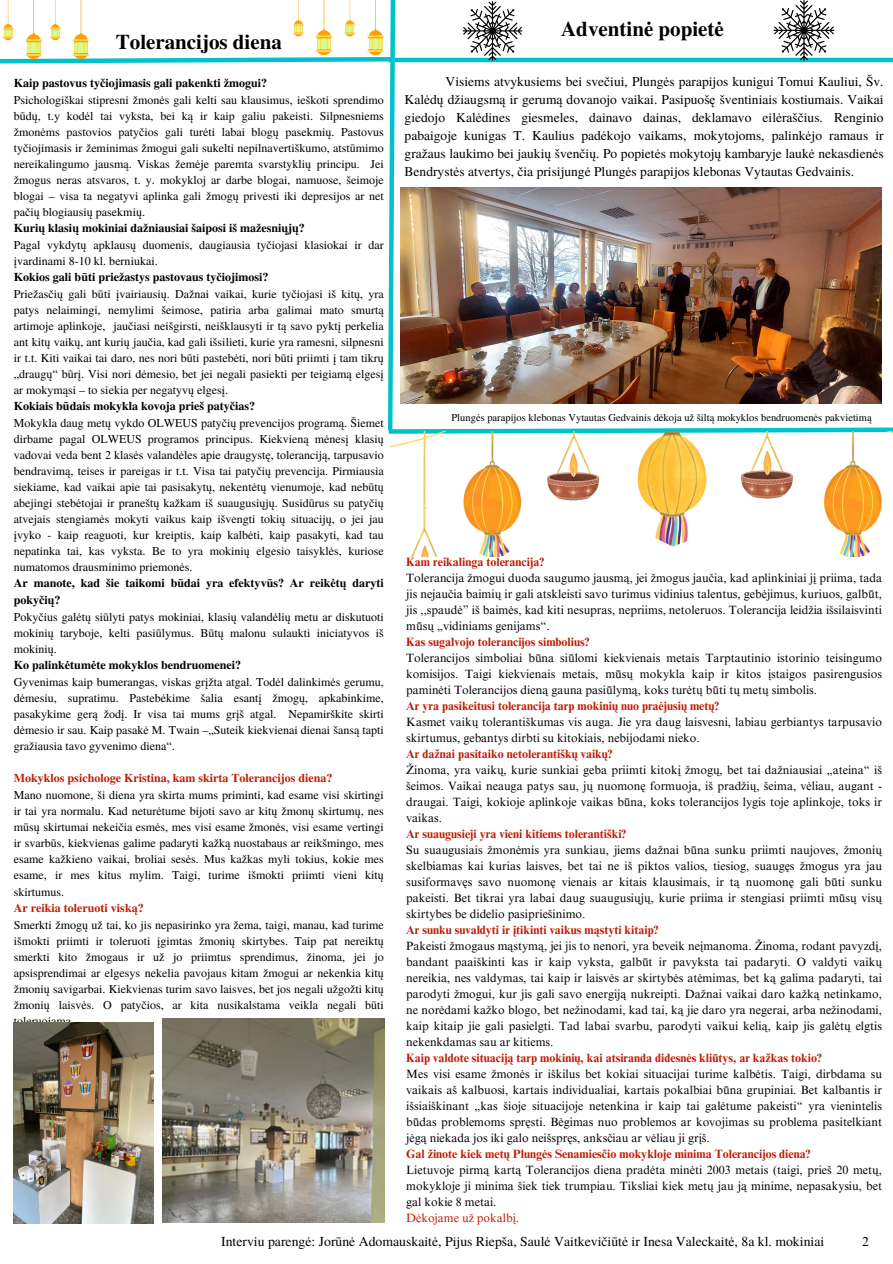
<style>
.page{position:relative;width:893px;height:1264px;background:#fff}
.page>*{position:absolute;margin:0;border:0;box-sizing:border-box;transform-origin:0 0}
.t1{font:700 21px "Te X Gyre Termes";color:#000}
.t2{font:13.8px "Te X Gyre Termes";color:#000}
.t3{font:13.5px/18px "Te X Gyre Termes";color:#000;text-align:justify}
.t4{font:12px/16px "Te X Gyre Termes";color:#000;text-align:justify}
.t5{font:12px/16px "Times NRMT Pro";color:#000;text-align:justify}
.t6{font:700 12px "Times NRMT Pro";color:#bf1c06}
.t7{font:700 12px/17px "Te X Gyre Termes";color:#000}
.t8{font:700 12px "Te X Gyre Termes";color:#bf1c06}
.t9{font:12px "Times NRMT Pro";color:#bf1c06}
.t10{font:10.5px "Te X Gyre Termes";color:#000}
</style>
<div class="page">
<img style="left:390px;top:436px;width:492px;height:120px">
<svg style="left:0;top:0;width:892px;height:436px"></svg>
<img style="left:14px;top:1022px;width:139px;height:201px">
<img style="left:162px;top:1018px;width:222px;height:204px">
<img style="left:400px;top:188px;width:481px;height:216px">
<p class="t1" style="left:116px;top:26px;width:168px">Tolerancijos diena</p>
<p class="t7" style="left:14px;top:74px;width:255px">Kaip pastovus tyčiojimasis gali pakenkti žmogui?</p>
<p class="t4" style="left:14px;top:91px;width:371px">Psichologiškai stipresni žmonės gali kelti sau klausimus, ieškoti sprendimo būdų, t.y kodėl tai vyksta, bei ką ir kaip galiu pakeisti. Silpnesniems žmonėms pastovios patyčios gali turėti labai blogų pasekmių. Pastovus tyčiojimasis ir žeminimas žmogui gali sukelti nepilnavertiškumo, atstūmimo nereikalingumo jausmą. Viskas žemėje paremta svarstyklių principu. Jei žmogus neras atsvaros, t. y. mokykloj ar darbe blogai, namuose, šeimoje blogai – visa ta negatyvi aplinka gali žmogų privesti iki depresijos ar net pačių blogiausių pasekmių.</p>
<p class="t7" style="left:14px;top:219px;width:292px">Kurių klasių mokiniai dažniausiai šaiposi iš mažesniųjų?</p>
<p class="t4" style="left:14px;top:236px;width:371px">Pagal vykdytų apklausų duomenis, daugiausia tyčiojasi klasiokai ir dar įvardinami 8-10 kl. berniukai.</p>
<p class="t7" style="left:14px;top:268px;width:256px">Kokios gali būti priežastys pastovaus tyčiojimosi?</p>
<p class="t4" style="left:14px;top:285px;width:371px">Priežasčių gali būti įvairiausių. Dažnai vaikai, kurie tyčiojasi iš kitų, yra patys nelaimingi, nemylimi šeimose, patiria arba galimai mato smurtą artimoje aplinkoje, jaučiasi neišgirsti, neišklausyti ir tą savo pyktį perkelia ant kitų vaikų, ant kurių jaučia, kad gali išsilieti, kurie yra ramesni, silpnesni ir t.t. Kiti vaikai tai daro, nes nori būti pastebėti, nori būti priimti į tam tikrų „draugų“ būrį. Visi nori dėmesio, bet jei negali pasiekti per teigiamą elgesį ar mokymąsi – to siekia per negatyvų elgesį.</p>
<p class="t7" style="left:14px;top:397px;width:243px">Kokiais būdais mokykla kovoja prieš patyčias?</p>
<p class="t4" style="left:14px;top:414px;width:371px">Mokykla daug metų vykdo OLWEUS patyčių prevencijos programą. Šiemet dirbame pagal OLWEUS programos principus. Kiekvieną mėnesį klasių vadovai veda bent 2 klasės valandėles apie draugystę, toleranciją, tarpusavio bendravimą, teises ir pareigas ir t.t. Visa tai patyčių prevencija. Pirmiausia siekiame, kad vaikai apie tai pasisakytų, nekentėtų vienumoje, kad nebūtų abejingi stebėtojai ir praneštų kažkam iš suaugusiųjų. Susidūrus su patyčių atvejais stengiamės mokyti vaikus kaip išvengti tokių situacijų, o jei jau įvyko - kaip reaguoti, kur kreiptis, kaip kalbėti, kaip pasakyti, kad tau nepatinka tai, kas vyksta. Be to yra mokinių elgesio taisyklės, kuriose numatomos drausminimo priemonės.</p>
<p class="t7" style="left:14px;top:574px;width:371px">Ar manote, kad šie taikomi būdai yra efektyvūs? Ar reikėtų daryti pokyčių?</p>
<p class="t4" style="left:14px;top:608px;width:371px">Pokyčius galėtų siūlyti patys mokiniai, klasių valandėlių metu ar diskutuoti mokinių taryboje, kelti pasiūlymus. Būtų malonu sulaukti iniciatyvos iš mokinių.</p>
<p class="t7" style="left:14px;top:656px;width:229px">Ko palinkėtumėte mokyklos bendruomenei?</p>
<p class="t4" style="left:14px;top:673px;width:371px">Gyvenimas kaip bumerangas, viskas grįžta atgal. Todėl dalinkimės gerumu, dėmesiu, supratimu. Pastebėkime šalia esantį žmogų, apkabinkime, pasakykime gerą žodį. Ir visa tai mums grįš atgal. Nepamirškite skirti dėmesio ir sau. Kaip pasakė M. Twain –„Suteik kiekvienai dienai šansą tapti gražiausia tavo gyvenimo diena“.</p>
<p class="t8" style="left:14px;top:769px;width:320px">Mokyklos psichologe Kristina, kam skirta Tolerancijos diena?</p>
<p class="t4" style="left:14px;top:786px;width:371px">Mano nuomone, ši diena yra skirta mums priminti, kad esame visi skirtingi ir tai yra normalu. Kad neturėtume bijoti savo ar kitų žmonų skirtumų, nes mūsų skirtumai nekeičia esmės, mes visi esame žmonės, visi esame vertingi ir svarbūs, kiekvienas galime padaryti kažką nuostabaus ar reikšmingo, mes esame kažkieno vaikai, broliai sesės. Mus kažkas myli tokius, kokie mes esame, ir mes kitus mylim. Taigi, turime išmokti priimti vieni kitų skirtumus.</p>
<p class="t8" style="left:14px;top:898px;width:131px">Ar reikia toleruoti viską?</p>
<p class="t4" style="left:14px;top:915px;width:371px">Smerkti žmogų už tai, ko jis nepasirinko yra žema, taigi, manau, kad turime išmokti priimti ir toleruoti įgimtas žmonių skirtybes. Taip pat nereiktų smerkti kito žmogaus ir už jo priimtus sprendimus, žinoma, jei jo apsisprendimai ar elgesys nekelia pavojaus kitam žmogui ar nekenkia kitų žmonių savigarbai. Kiekvienas turim savo laisves, bet jos negali užgožti kitų žmonių laisvės. O patyčios, ar kita nusikalstama veikla negali būti toleruojama.</p>
<p class="t1" style="left:561px;top:13px;width:164px">Adventinė popietė</p>
<p class="t3" style="left:404px;top:72px;width:480px;text-indent:41px">Visiems atvykusiems bei svečiui, Plungės parapijos kunigui Tomui Kauliui, Šv.<br>Kalėdų džiaugsmą ir gerumą dovanojo vaikai. Pasipuošę šventiniais kostiumais. Vaikai giedojo Kalėdines giesmeles, dainavo dainas, deklamavo eilėraščius. Renginio pabaigoje kunigas T. Kaulius padėkojo vaikams, mokytojoms, palinkėjo ramaus ir gražaus laukimo bei jaukių švenčių. Po popietės mokytojų kambaryje laukė nekasdienės Bendrystės atvertys, čia prisijungė Plungės parapijos klebonas Vytautas Gedvainis.</p>
<p class="t10" style="left:451px;top:410px;width:421px">Plungės parapijos klebonas Vytautas Gedvainis dėkoja už šiltą mokyklos bendruomenės pakvietimą</p>
<p class="t6" style="left:406px;top:557px;width:139px">Kam reikalinga tolerancija?</p>
<p class="t5" style="left:406px;top:571px;width:477px">Tolerancija žmogui duoda saugumo jausmą, jei žmogus jaučia, kad aplinkiniai jį priima, tada jis nejaučia baimių ir gali atskleisti savo turimus vidinius talentus, gebėjimus, kuriuos, galbūt, jis ,,spaudė” iš baimės, kad kiti nesupras, nepriims, netoleruos. Tolerancija leidžia išsilaisvinti mūsų „vidiniams genijams“.</p>
<p class="t6" style="left:406px;top:637px;width:185px">Kas sugalvojo tolerancijos simbolius?</p>
<p class="t5" style="left:406px;top:651px;width:477px">Tolerancijos simboliai būna siūlomi kiekvienais metais Tarptautinio istorinio teisingumo komisijos. Taigi kiekvienais metais, mūsų mokykla kaip ir kitos įstaigos pasirengusios paminėti Tolerancijos dieną gauna pasiūlymą, koks turėtų būti tų metų simbolis.</p>
<p class="t6" style="left:406px;top:701px;width:314px">Ar yra pasikeitusi tolerancija tarp mokinių nuo praėjusių metų?</p>
<p class="t5" style="left:406px;top:715px;width:477px">Kasmet vaikų tolerantiškumas vis auga. Jie yra daug laisvesni, labiau gerbiantys tarpusavio skirtumus, gebantys dirbti su kitokiais, nebijodami nieko.</p>
<p class="t6" style="left:406px;top:749px;width:208px">Ar dažnai pasitaiko netolerantiškų vaikų?</p>
<p class="t5" style="left:406px;top:763px;width:477px">Žinoma, yra vaikų, kurie sunkiai geba priimti kitokį žmogų, bet tai dažniausiai „ateina“ iš šeimos. Vaikai neauga patys sau, jų nuomonę formuoja, iš pradžių, šeima, vėliau, augant - draugai. Taigi, kokioje aplinkoje vaikas būna, koks tolerancijos lygis toje aplinkoje, toks ir vaikas.</p>
<p class="t6" style="left:406px;top:829px;width:221px">Ar suaugusieji yra vieni kitiems tolerantiški?</p>
<p class="t5" style="left:406px;top:843px;width:477px">Su suaugusiais žmonėmis yra sunkiau, jiems dažnai būna sunku priimti naujoves, žmonių skelbiamas kai kurias laisves, bet tai ne iš piktos valios, tiesiog, suaugęs žmogus yra jau susiformavęs savo nuomonę vienais ar kitais klausimais, ir tą nuomonę gali būti sunku pakeisti. Bet tikrai yra labai daug suaugusiųjų, kurie priima ir stengiasi priimti mūsų visų skirtybes be didelio pasipriešinimo.</p>
<p class="t6" style="left:406px;top:925px;width:253px">Ar sunku suvaldyti ir įtikinti vaikus mąstyti kitaip?</p>
<p class="t5" style="left:406px;top:939px;width:477px">Pakeisti žmogaus mąstymą, jei jis to nenori, yra beveik neįmanoma. Žinoma, rodant pavyzdį, bandant paaiškinti kas ir kaip vyksta, galbūt ir pavyksta tai padaryti. O valdyti vaikų nereikia, nes valdymas, tai kaip ir laisvės ar skirtybės atėmimas, bet ką galima padaryti, tai parodyti žmogui, kur jis gali savo energiją nukreipti. Dažnai vaikai daro kažką netinkamo, ne norėdami kažko blogo, bet nežinodami, kad tai, ką jie daro yra negerai, arba nežinodami, kaip kitaip jie gali pasielgti. Tad labai svarbu, parodyti vaikui kelią, kaip jis galėtų elgtis nekenkdamas sau ar kitiems.</p>
<p class="t6" style="left:406px;top:1053px;width:417px">Kaip valdote situaciją tarp mokinių, kai atsiranda didesnės kliūtys, ar kažkas tokio?</p>
<p class="t5" style="left:406px;top:1067px;width:477px">Mes visi esame žmonės ir iškilus bet kokiai situacijai turime kalbėtis. Taigi, dirbdama su vaikais aš kalbuosi, kartais individualiai, kartais pokalbiai būna grupiniai. Bet kalbantis ir išsiaiškinant „kas šioje situacijoje netenkina ir kaip tai galėtume pakeisti“ yra vienintelis būdas problemoms spręsti. Bėgimas nuo problemos ar kovojimas su problema pasitelkiant jėgą niekada jos iki galo neišspręs, anksčiau ar vėliau ji grįš.</p>
<p class="t6" style="left:406px;top:1149px;width:405px">Gal žinote kiek metų Plungės Senamiesčio mokykloje minima Tolerancijos diena?</p>
<p class="t5" style="left:406px;top:1163px;width:477px">Lietuvoje pirmą kartą Tolerancijos diena pradėta minėti 2003 metais (taigi, prieš 20 metų, mokykloje ji minima šiek tiek trumpiau. Tiksliai kiek metų jau ją minime, nepasakysiu, bet gal kokie 8 metai.</p>
<p class="t9" style="left:406px;top:1213px;width:114px">Dėkojame už pokalbį.</p>
<p class="t2" style="left:221px;top:1231px;width:604px">Interviu parengė: Jorūnė Adomauskaitė, Pijus Riepša, Saulė Vaitkevičiūtė ir Inesa Valeckaitė, 8a kl. mokiniai</p>
<p class="t3" style="left:862px;top:1231px;width:8px">2</p>
</div>
